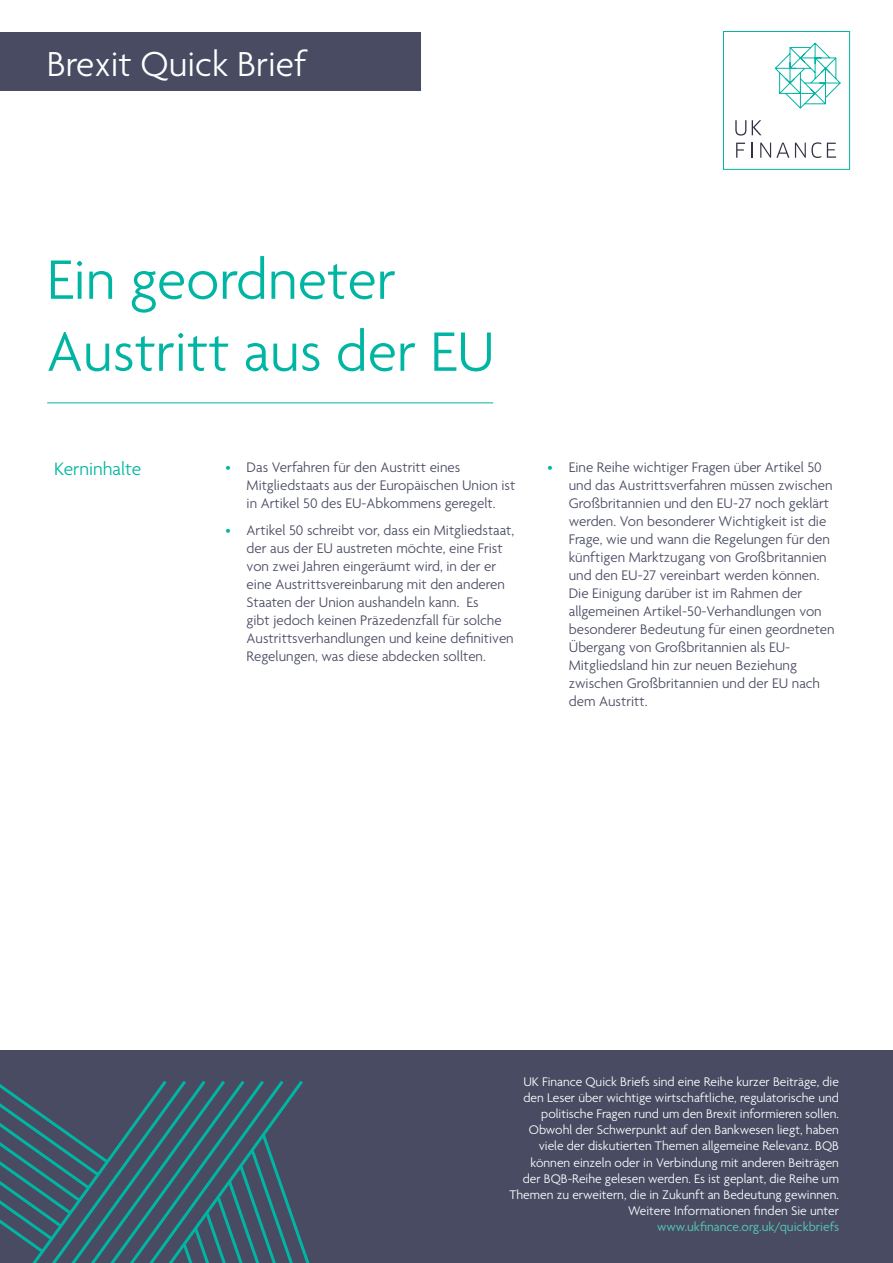
<style>
.page{position:relative;width:893px;height:1263px;background:#fff}
.page>*{position:absolute;margin:0;border:0;box-sizing:border-box;transform-origin:0 0}
.Cover_Heading{font:300 60px/72px "Agenda";color:#00b6a3}
.Body_text{font:300 37.5px "Agenda";color:#fff}
.Sub_heading{font:300 19.5px "Agenda";color:#00b6a3}
.t1{font:300 15px/18px "Agenda";color:#484b62}
.Footer_text{font:300 13.5px/16.2px "Agenda";color:#fff;text-align:right}
.s1{color:#00b6a3}
.s2{font-weight:400;color:#55c1b2}
</style>
<div class="page">
<div style="left:0;top:1050px;width:893px;height:213px;background:#484b62"></div>
<div style="left:0;top:32px;width:421px;height:59px;background:#484b62"></div>
<hr style="left:48px;top:402px;width:445px;height:1px;background:#00b6a3">
<svg style="left:736px;top:143px;width:9px;height:15px"></svg>
<svg style="left:751px;top:143px;width:2px;height:15px"></svg>
<svg style="left:760px;top:143px;width:29px;height:15px"></svg>
<svg style="left:795px;top:142px;width:26px;height:16px"></svg>
<svg style="left:827px;top:143px;width:9px;height:15px"></svg>
<svg style="left:735px;top:120px;width:11px;height:16px"></svg>
<svg style="left:752px;top:120px;width:9px;height:15px"></svg>
<div style="left:723px;top:31px;width:127px;height:139px;border:1px solid #02b5a3"></div>
<svg style="left:775px;top:43px;width:66px;height:66px"></svg>
<svg style="left:0;top:1081px;width:310px;height:182px"></svg>
<p class="Body_text" style="left:47px;top:44px;width:261px">Brexit Quick Brief</p>
<p class="Cover_Heading" style="left:47px;top:247px;width:450px">Ein geordneter<br>Austritt aus der EU</p>
<p class="Sub_heading" style="left:54px;top:459px;width:89px">Kerninhalte</p>
<p class="t1" style="left:247px;top:459px;width:270px;text-indent:-21px"><span class="s1">•</span> Das Verfahren für den Austritt eines<br>Mitgliedstaats aus der Europäischen Union ist in Artikel 50 des EU-Abkommens geregelt.</p>
<p class="t1" style="left:247px;top:522px;width:269px;text-indent:-21px"><span class="s1">•</span> Artikel 50 schreibt vor, dass ein Mitgliedstaat, der aus der EU austreten möchte, eine Frist von zwei Jahren eingeräumt wird, in der er eine Austrittsvereinbarung mit den anderen Staaten der Union aushandeln kann. Es<br>gibt jedoch keinen Präzedenzfall für solche Austrittsverhandlungen und keine definitiven Regelungen, was diese abdecken sollten.</p>
<p class="t1" style="left:569px;top:459px;width:267px;text-indent:-21px"><span class="s1">•</span> Eine Reihe wichtiger Fragen über Artikel 50 und das Austrittsverfahren müssen zwischen Großbritannien und den EU-27 noch geklärt werden. Von besonderer Wichtigkeit ist die Frage, wie und wann die Regelungen für den künftigen Marktzugang von Großbritannien und den EU-27 vereinbart werden können.<br>Die Einigung darüber ist im Rahmen der allgemeinen Artikel-50-Verhandlungen von besonderer Bedeutung für einen geordneten Übergang von Großbritannien als EU-Mitgliedsland hin zur neuen Beziehung zwischen Großbritannien und der EU nach dem Austritt.</p>
<p class="Footer_text" style="left:509px;top:1074px;width:331px">UK Finance Quick Briefs sind eine Reihe kurzer Beiträge, die den Leser über wichtige wirtschaftliche, regulatorische und politische Fragen rund um den Brexit informieren sollen.<br>Obwohl der Schwerpunkt auf den Bankwesen liegt, haben viele der diskutierten Themen allgemeine Relevanz. BQB können einzeln oder in Verbindung mit anderen Beiträgen der BQB-Reihe gelesen werden. Es ist geplant, die Reihe um Themen zu erweitern, die in Zukunft an Bedeutung gewinnen.<br>Weitere Informationen finden Sie unter <span class="s2">www.ukfinance.org.uk/quickbriefs</span></p>
</div>
